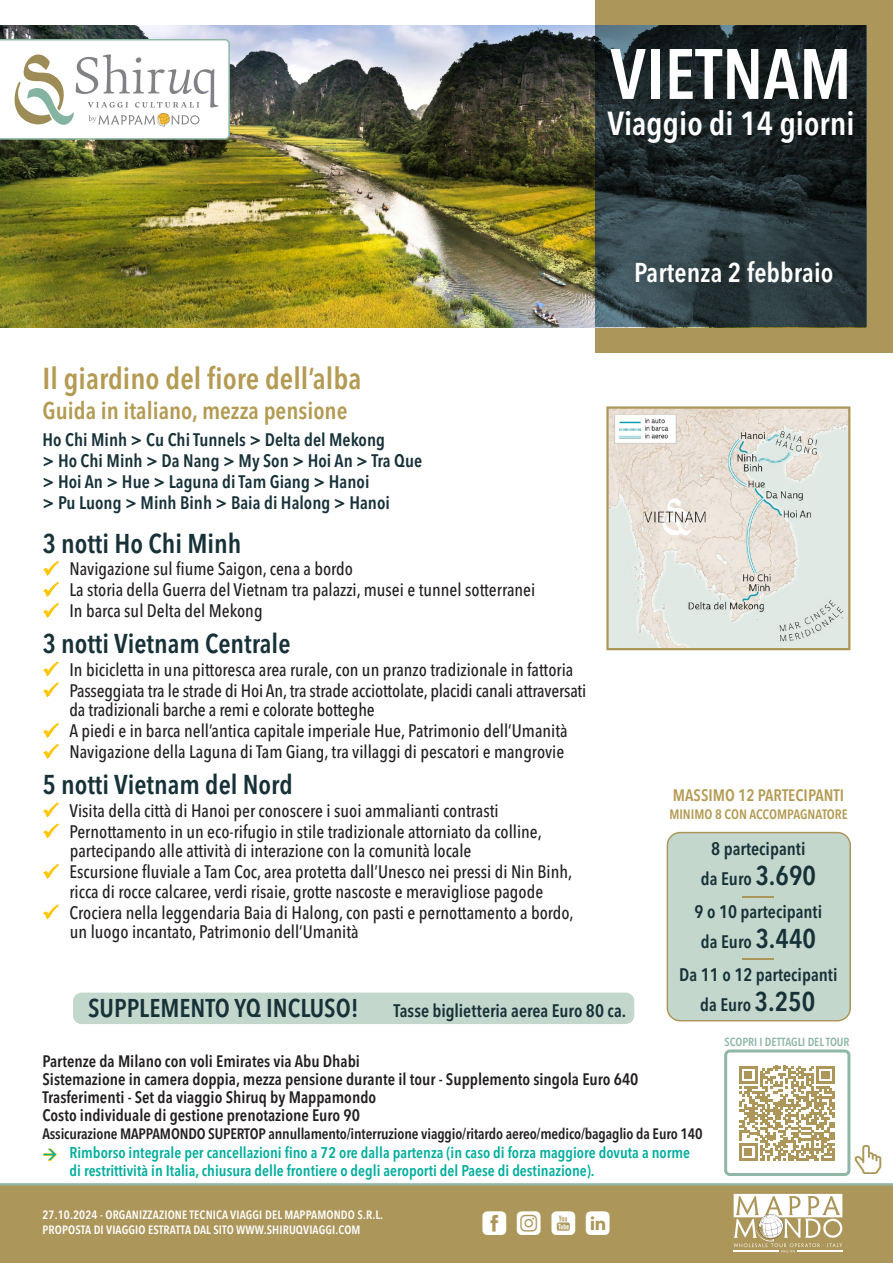
<style>
.page{position:relative;width:893px;height:1263px;background:#fff}
.page>*{position:absolute;margin:0;border:0;box-sizing:border-box;transform-origin:0 0}
.t1{font:600 condensed 70.5px "Avenir Next LT Pro";color:#fff}
.t2{font:600 condensed 33px "Avenir Next LT Pro";color:#fff}
.t3{font:600 condensed 30px "Avenir Next LT Pro";color:#b49b53}
.t4{font:30px "Mappamondoutil";color:#fff}
.t5{font:600 condensed 27px "Avenir Next LT Pro";color:#173138}
.t6{font:600 condensed 27px "Avenir Next LT Pro";letter-spacing:.005em;color:#fff}
.t7{font:600 condensed 25.5px "Avenir Next LT Pro";color:#173138}
.t8{font:600 condensed 24px "Avenir Next LT Pro";color:#b49b53}
.t9{font:500 condensed 18px/19.5px "Avenir Next LT Pro";color:#231f20}
.t10{font:600 condensed 18px "Avenir Next LT Pro";color:#173138}
.t11{font:600 condensed 16.5px "Avenir Next LT Pro";color:#231f20}
.t12{font:600 condensed 16.5px "Avenir Next LT Pro";color:#b49b53}
.t13{font:600 condensed 15.45px/18px "Avenir Next LT Pro";color:#00ae9d}
.t14{font:600 condensed 15px "Avenir Next LT Pro";letter-spacing:-.01em;color:#231f20}
.t15{font:600 condensed 13.5px "Avenir Next LT Pro";color:#b49b53}
.t16{font:600 condensed 12px "Avenir Next LT Pro";letter-spacing:.01em;color:#fff}
.t17{font:600 condensed 11.7px "Avenir Next LT Pro";color:#8fb7a5}
.s1{font-size:27px}
</style>
<div class="page">
<div style="left:0;top:1183px;width:893px;height:80px;background:#ac965a"></div>
<svg style="left:733px;top:1194px;width:109px;height:58px"></svg>
<div style="left:595px;top:0;width:298px;height:353px;background:#ac965a"></div>
<img style="left:0;top:26px;width:595px;height:301px">
<svg style="left:595px;top:26px;width:272px;height:301px;background:#233033"></svg>
<img style="left:609px;top:409px;width:238px;height:238px">
<div style="left:606px;top:406px;width:244px;height:244px;border:2px solid #ac965a"></div>
<div style="left:724px;top:1049px;width:126px;height:127px;border:3px solid #8fb7a5;border-radius:4px"></div>
<div style="left:73px;top:992px;width:561px;height:32px;background:#c3d7cc;border-radius:9px"></div>
<svg style="left:739px;top:1066px;width:95px;height:95px"></svg>
<svg style="left:0;top:39px;width:230px;height:101px"></svg>
<img style="left:855px;top:1145px;width:26px;height:28px">
<div style="left:667px;top:832px;width:183px;height:189px;background:#c3d7cc;border-radius:13px"></div>
<div style="left:667px;top:832px;width:184px;height:189px;border:2px solid #ac965a;border-radius:13px"></div>
<hr style="left:742px;top:896px;width:32px;height:1px;background:#ac965a">
<hr style="left:742px;top:958px;width:32px;height:1px;background:#ac965a">
<p class="t1" style="left:610px;top:31px;width:243px">VIETNAM</p>
<p class="t2" style="left:607px;top:103px;width:249px">Viaggio di 14 giorni</p>
<p class="t6" style="left:634px;top:256px;width:201px">Partenza 2 febbraio</p>
<p class="t3" style="left:43px;top:360px;width:320px">Il giardino del fiore dell’alba</p>
<p class="t8" style="left:43px;top:396px;width:306px">Guida in italiano, mezza pensione</p>
<p class="t10" style="left:43px;top:429px;width:344px">Ho Chi Minh &gt; Cu Chi Tunnels &gt; Delta del Mekong</p>
<p class="t10" style="left:43px;top:450px;width:381px">&gt; Ho Chi Minh &gt; Da Nang &gt; My Son &gt; Hoi An &gt; Tra Que</p>
<p class="t10" style="left:43px;top:471px;width:328px">&gt; Hoi An &gt; Hue &gt; Laguna di Tam Giang &gt; Hanoi</p>
<p class="t10" style="left:43px;top:492px;width:349px">&gt; Pu Luong &gt; Minh Binh &gt; Baia di Halong &gt; Hanoi</p>
<p class="t5" style="left:43px;top:527px;width:200px">3 notti Ho Chi Minh</p>
<p class="t9" style="left:70px;top:559px;width:285px">Navigazione sul fiume Saigon, cena a bordo</p>
<p class="t9" style="left:70px;top:580px;width:467px">La storia della Guerra del Vietnam tra palazzi, musei e tunnel sotterranei</p>
<p class="t9" style="left:70px;top:601px;width:195px">In barca sul Delta del Mekong</p>
<p class="t5" style="left:43px;top:627px;width:249px">3 notti Vietnam Centrale</p>
<p class="t9" style="left:70px;top:660px;width:505px">In bicicletta in una pittoresca area rurale, con un pranzo tradizionale in fattoria</p>
<p class="t9" style="left:70px;top:681px;width:518px">Passeggiata tra le strade di Hoi An, tra strade acciottolate, placidi canali attraversati da tradizionali barche a remi e colorate botteghe</p>
<p class="t9" style="left:70px;top:721px;width:500px">A piedi e in barca nell’antica capitale imperiale Hue, Patrimonio dell’Umanità</p>
<p class="t9" style="left:70px;top:742px;width:496px">Navigazione della Laguna di Tam Giang, tra villaggi di pescatori e mangrovie</p>
<p class="t5" style="left:43px;top:768px;width:252px">5 notti Vietnam del Nord</p>
<p class="t9" style="left:70px;top:801px;width:431px">Visita della città di Hanoi per conoscere i suoi ammalianti contrasti</p>
<p class="t9" style="left:70px;top:822px;width:474px">Pernottamento in un eco-rifugio in stile tradizionale attorniato da colline,</p>
<p class="t9" style="left:70px;top:841px;width:403px">partecipando alle attività di interazione con la comunità locale</p>
<p class="t9" style="left:70px;top:862px;width:504px">Escursione fluviale a Tam Coc, area protetta dall’Unesco nei pressi di Nin Binh, ricca di rocce calcaree, verdi risaie, grotte nascoste e meravigliose pagode</p>
<p class="t9" style="left:70px;top:903px;width:506px">Crociera nella leggendaria Baia di Halong, con pasti e pernottamento a bordo,</p>
<p class="t9" style="left:70px;top:922px;width:290px">un luogo incantato, Patrimonio dell’Umanità</p>
<p class="t7" style="left:88px;top:993px;width:272px">SUPPLEMENTO YQ INCLUSO!</p>
<p class="t10" style="left:394px;top:1000px;width:234px">Tasse biglietteria aerea Euro 80 ca.</p>
<p class="t12" style="left:673px;top:785px;width:173px">MASSIMO 12 PARTECIPANTI</p>
<p class="t15" style="left:669px;top:806px;width:180px">MINIMO 8 CON ACCOMPAGNATORE</p>
<p class="t10" style="left:711px;top:838px;width:96px">8 partecipanti</p>
<p class="t10" style="left:701px;top:868px;width:117px">da Euro <span class="s1">3.690</span></p>
<p class="t10" style="left:695px;top:901px;width:129px">9 o 10 partecipanti</p>
<p class="t10" style="left:701px;top:931px;width:117px">da Euro <span class="s1">3.440</span></p>
<p class="t10" style="left:679px;top:964px;width:160px">Da 11 o 12 partecipanti</p>
<p class="t10" style="left:700px;top:994px;width:117px">da Euro <span class="s1">3.250</span></p>
<p class="t17" style="left:725px;top:1034px;width:127px">SCOPRI I DETTAGLI DEL TOUR</p>
<p class="t11" style="left:43px;top:1051px;width:319px">Partenze da Milano con voli Emirates via Abu Dhabi</p>
<p class="t11" style="left:43px;top:1069px;width:597px">Sistemazione in camera doppia, mezza pensione durante il tour - Supplemento singola Euro 640</p>
<p class="t11" style="left:43px;top:1087px;width:335px">Trasferimenti - Set da viaggio Shiruq by Mappamondo</p>
<p class="t11" style="left:43px;top:1105px;width:319px">Costo individuale di gestione prenotazione Euro 90</p>
<p class="t14" style="left:43px;top:1124px;width:662px">Assicurazione MAPPAMONDO SUPERTOP annullamento/interruzione viaggio/ritardo aereo/medico/bagaglio da Euro 140</p>
<p class="t13" style="left:70px;top:1143px;width:622px">Rimborso integrale per cancellazioni fino a 72 ore dalla partenza (in caso di forza maggiore dovuta a norme di restrittività in Italia, chiusura delle frontiere o degli aeroporti del Paese di destinazione).</p>
<p class="t16" style="left:43px;top:1207px;width:342px">27.10.2024 - ORGANIZZAZIONE TECNICA VIAGGI DEL MAPPAMONDO S.R.L.</p>
<p class="t16" style="left:43px;top:1222px;width:320px">PROPOSTA DI VIAGGIO ESTRATTA DAL SITO WWW.SHIRUQVIAGGI.COM</p>
<p class="t4" style="left:482px;top:1207px;width:130px">fiyl</p>
</div>
